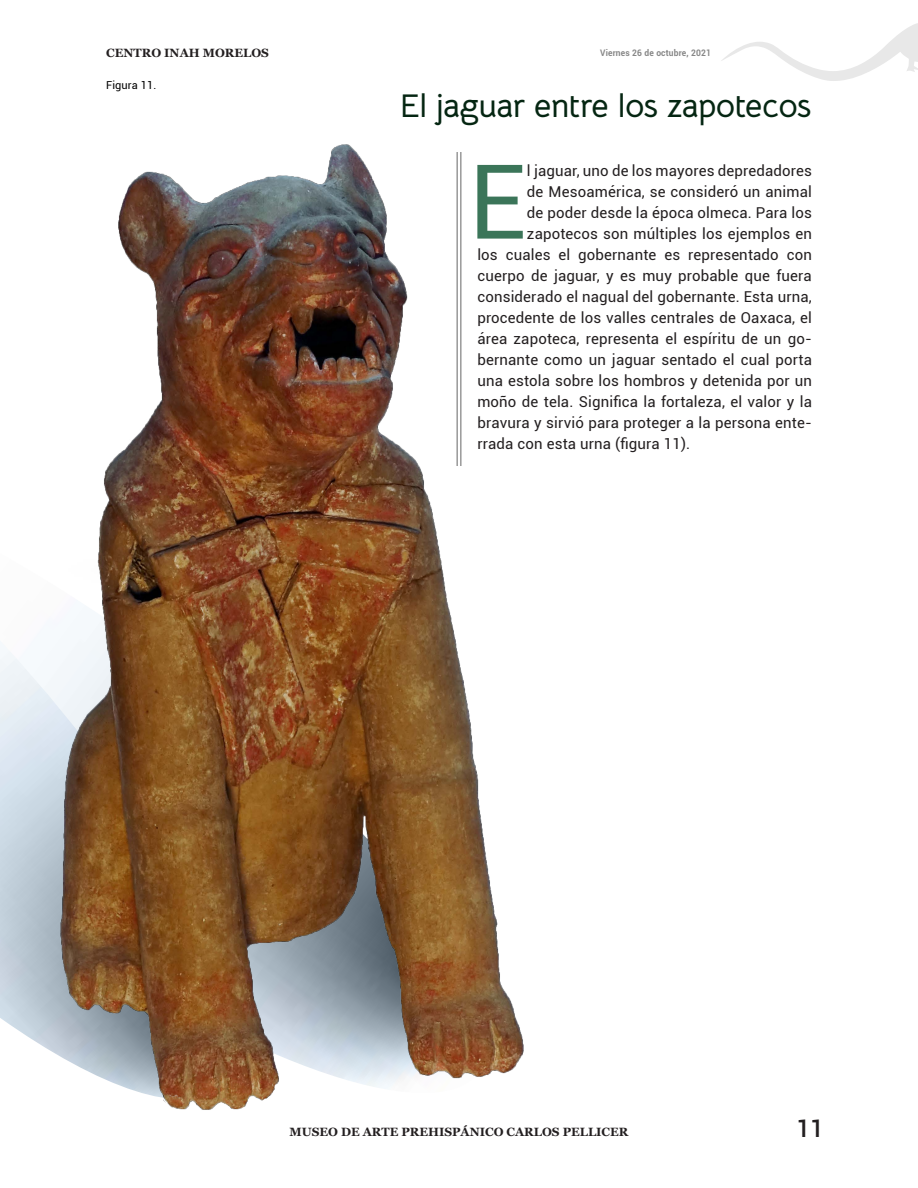
<style>
.page{position:relative;width:918px;height:1188px;background:#fff}
.page>*{position:absolute;margin:0;border:0;box-sizing:border-box;transform-origin:0 0}
.TEXTO_COMPLETO{font:103.65px "Roboto";color:#3b7559}
.TEXTO_COMPLETO-2{font:700 33px "Bellota Text";letter-spacing:-.01em;color:#052612}
.t1{font:500 24px "Roboto";color:#231f20}
.TEXTO_COMPLETO-3{font:15px "Roboto";letter-spacing:.01em;color:#231f20}
.t2{font:700 12px "Georgia";color:#231f20}
.t3{font:10.95px "Roboto";letter-spacing:.01em;color:#000001}
.t4{font:700 9px "Roboto";letter-spacing:.02em;color:#878787;scale:.94 1}
</style>
<div class="page">
<img style="left:43px;top:144px;width:481px;height:966px">
<hr style="left:460px;top:152px;width:1px;height:314px;background:#000001">
<hr style="left:457px;top:152px;width:1px;height:314px;background:#000001">
<svg style="left:721px;top:23px;width:197px;height:58px"></svg>
<p class="t2" style="left:106px;top:45px;width:164px">CENTRO INAH MORELOS</p>
<p class="t4" style="left:600px;top:47px;width:119px">Viernes 26 de octubre, 2021</p>
<p class="t3" style="left:106px;top:78px;width:52px">Figura 11.</p>
<p class="TEXTO_COMPLETO-2" style="left:400px;top:78px;width:413px">El jaguar entre los zapotecos</p>
<p class="TEXTO_COMPLETO" style="left:469px;top:129px;width:59px">E</p>
<p class="TEXTO_COMPLETO-3" style="left:527px;top:160px;width:286px">l jaguar, uno de los mayores depredadores</p>
<p class="TEXTO_COMPLETO-3" style="left:527px;top:181px;width:286px">de Mesoamérica, se consideró un animal</p>
<p class="TEXTO_COMPLETO-3" style="left:527px;top:202px;width:286px">de poder desde la época olmeca. Para los</p>
<p class="TEXTO_COMPLETO-3" style="left:527px;top:223px;width:286px">zapotecos son múltiples los ejemplos en</p>
<p class="TEXTO_COMPLETO-3" style="left:477px;top:244px;width:336px">los cuales el gobernante es representado con</p>
<p class="TEXTO_COMPLETO-3" style="left:477px;top:265px;width:336px">cuerpo de jaguar, y es muy probable que fuera</p>
<p class="TEXTO_COMPLETO-3" style="left:477px;top:286px;width:336px">considerado el nagual del gobernante. Esta urna,</p>
<p class="TEXTO_COMPLETO-3" style="left:477px;top:307px;width:336px">procedente de los valles centrales de Oaxaca, el</p>
<p class="TEXTO_COMPLETO-3" style="left:477px;top:328px;width:336px">área zapoteca, representa el espíritu de un go-</p>
<p class="TEXTO_COMPLETO-3" style="left:477px;top:349px;width:336px">bernante como un jaguar sentado el cual porta</p>
<p class="TEXTO_COMPLETO-3" style="left:477px;top:370px;width:336px">una estola sobre los hombros y detenida por un</p>
<p class="TEXTO_COMPLETO-3" style="left:477px;top:391px;width:336px">moño de tela. Significa la fortaleza, el valor y la</p>
<p class="TEXTO_COMPLETO-3" style="left:477px;top:412px;width:336px">bravura y sirvió para proteger a la persona ente-</p>
<p class="TEXTO_COMPLETO-3" style="left:477px;top:433px;width:214px">rrada con esta urna (figura 11).</p>
<p class="t2" style="left:290px;top:1124px;width:340px">MUSEO DE ARTE PREHISPÁNICO CARLOS PELLICER</p>
<h3 class="t1" style="left:796px;top:1112px;width:29px">11</h3>
</div>
